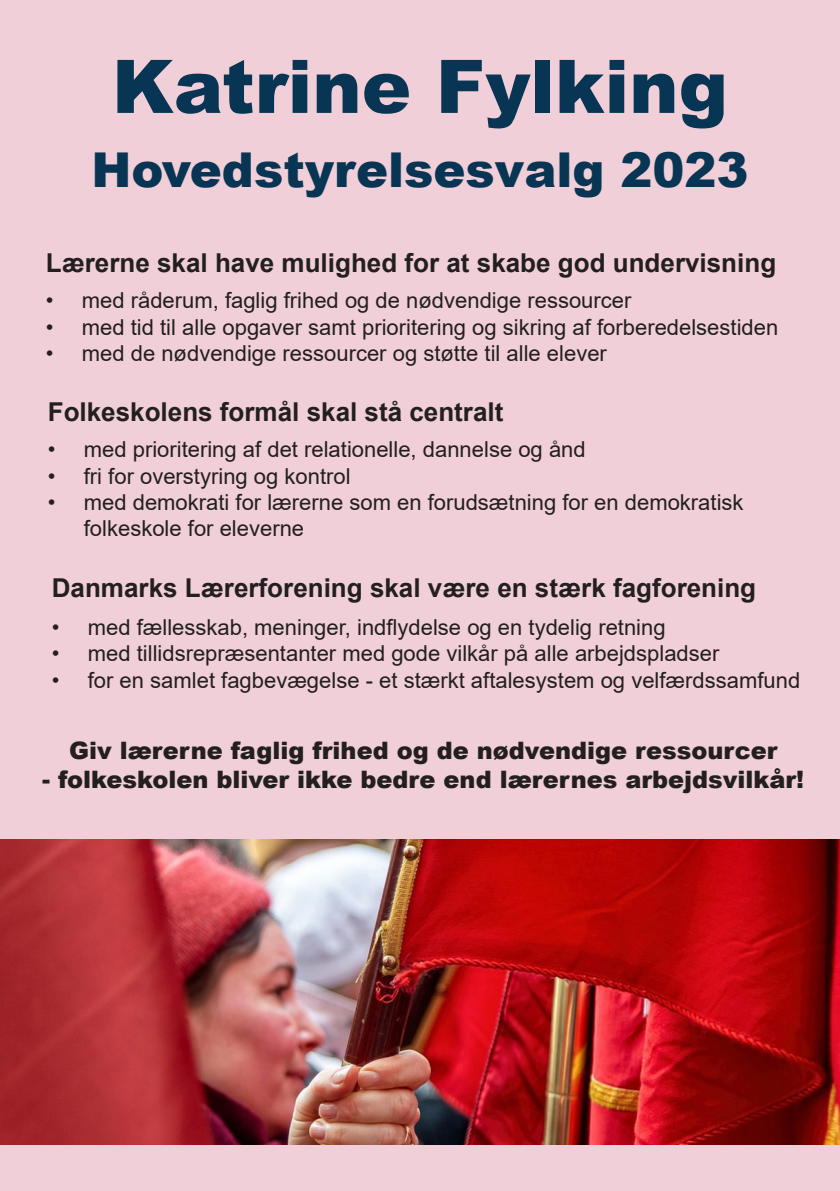
<style>
.page{position:relative;width:840px;height:1191px;background:#fff}
.page>*{position:absolute;margin:0;border:0;box-sizing:border-box;transform-origin:0 0}
.t1{font:900 74px "Arial";color:#073553}
.t2{font:900 48px "Arial";color:#073553}
.t3{font:700 26px "Arial";color:#231f20}
.t4{font:900 24px "Arial";color:#231f20}
.t5{font:22px/26.4px "Arial";color:#231f20}
</style>
<div class="page">
<div style="left:0;top:0;width:839px;height:1191px;background:#f0cfd8"></div>
<img style="left:0;top:839px;width:839px;height:306px">
<p class="t1" style="left:112px;top:33px;width:617px">Katrine Fylking</p>
<p class="t2" style="left:91px;top:135px;width:658px">Hovedstyrelsesvalg 2023</p>
<p class="t3" style="left:46px;top:245px;width:731px">Lærerne skal have mulighed for at skabe god undervisning</p>
<p class="t5" style="left:46px;top:287px;width:587px">• med råderum, faglig frihed og de nødvendige ressourcer</p>
<p class="t5" style="left:46px;top:313px;width:733px">• med tid til alle opgaver samt prioritering og sikring af forberedelsestiden</p>
<p class="t5" style="left:46px;top:340px;width:562px">• med de nødvendige ressourcer og støtte til alle elever</p>
<p class="t3" style="left:48px;top:394px;width:457px">Folkeskolens formål skal stå centralt</p>
<p class="t5" style="left:48px;top:436px;width:539px">• med prioritering af det relationelle, dannelse og ånd</p>
<p class="t5" style="left:48px;top:462px;width:304px">• fri for overstyring og kontrol</p>
<p class="t5" style="left:84px;top:489px;width:661px;text-indent:-36px">• med demokrati for lærerne som en forudsætning for en demokratisk folkeskole for eleverne</p>
<p class="t3" style="left:52px;top:569px;width:705px">Danmarks Lærerforening skal være en stærk fagforening</p>
<p class="t5" style="left:52px;top:614px;width:615px">• med fællesskab, meninger, indflydelse og en tydelig retning</p>
<p class="t5" style="left:52px;top:640px;width:668px">• med tillidsrepræsentanter med gode vilkår på alle arbejdspladser</p>
<p class="t5" style="left:52px;top:666px;width:749px">• for en samlet fagbevægelse - et stærkt aftalesystem og velfærdssamfund</p>
<p class="t4" style="left:69px;top:733px;width:709px">Giv lærerne faglig frihed og de nødvendige ressourcer</p>
<p class="t4" style="left:42px;top:761px;width:763px">- folkeskolen bliver ikke bedre end lærernes arbejdsvilkår!</p>
</div>
